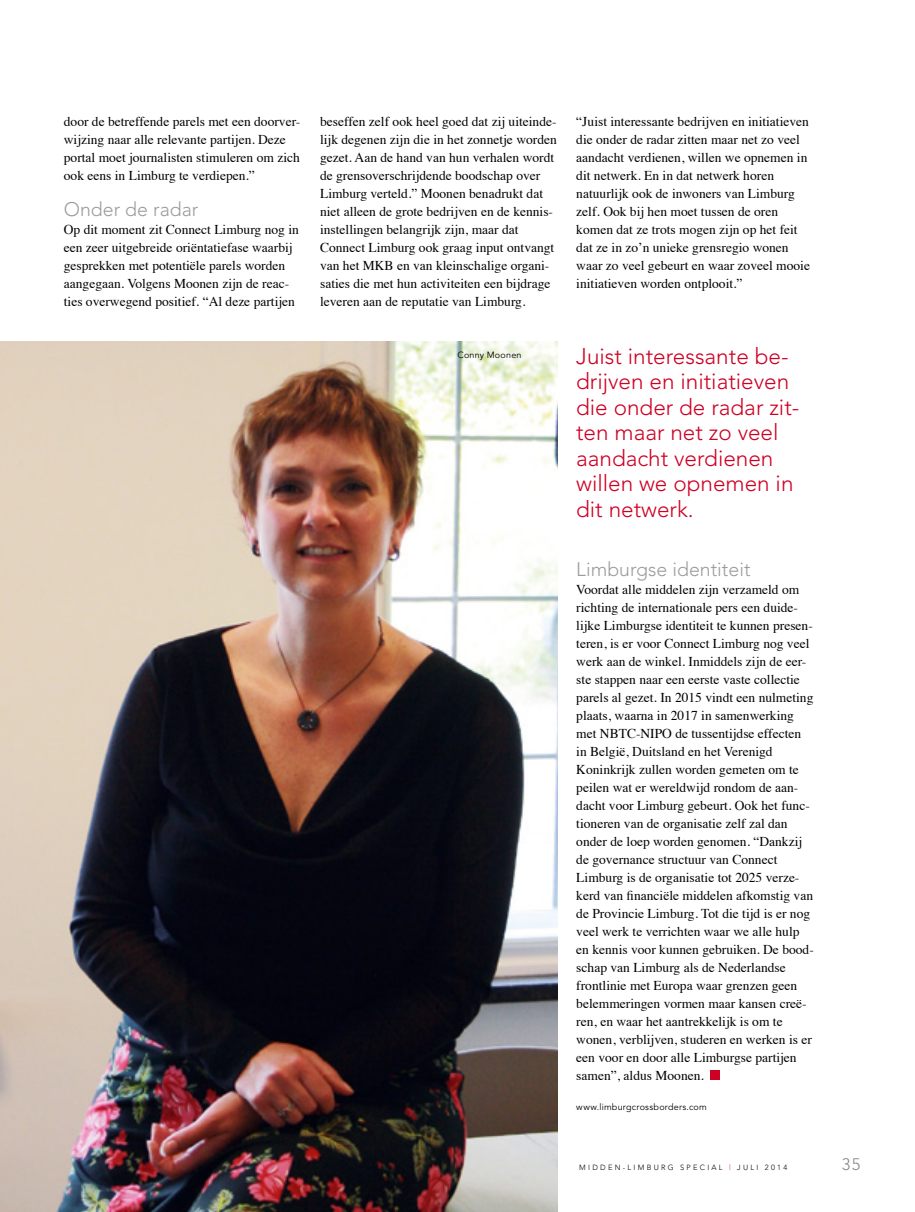
<style>
.page{position:relative;width:915px;height:1212px;background:#fff}
.page>*{position:absolute;margin:0;border:0;box-sizing:border-box;transform-origin:0 0}
.t1{font:300 22.5px/25.5px "Avenir";color:#ce0024}
.t2{font:300 19.5px "Avenir";color:#9c9c9d}
.t3{font:300 16.5px "Avenir";color:#868786}
.t4{font:13.5px/18px "Times";color:#000}
.t5{font:9px "Avenir";letter-spacing:.025em;color:#000}
.t6{font:300 7.5px "Avenir";letter-spacing:.3em;color:#000}
.s1{color:#d3050c}
</style>
<div class="page">
<div style="left:710px;top:1071px;width:9px;height:9px;background:#ce0024"></div>
<img style="left:1px;top:342px;width:556px;height:870px">
<p class="t4" style="left:64px;top:111px;width:238px">door de betreffende parels met een doorver&shy;wijzing naar alle relevante partijen. Deze portal moet journalisten stimuleren om zich ook eens in Limburg te verdiepen.”</p>
<h2 class="t2" style="left:64px;top:198px;width:136px">Onder de radar</h2>
<p class="t4" style="left:64px;top:219px;width:236px">Op dit moment zit Connect Limburg nog in een zeer uitgebreide oriëntatiefase waarbij gesprekken met potentiële parels worden aangegaan. Volgens Moonen zijn de reac&shy;ties overwegend positief. “Al deze partijen</p>
<p class="t4" style="left:320px;top:111px;width:238px">beseffen zelf ook heel goed dat zij uiteinde&shy;lijk degenen zijn die in het zonnetje worden gezet. Aan de hand van hun verhalen wordt de grensoverschrijdende boodschap over Limburg verteld.” Moonen benadrukt dat niet alleen de grote bedrijven en de kennis&shy;instellingen belangrijk zijn, maar dat Connect Limburg ook graag input ontvangt van het MKB en van kleinschalige organi&shy;saties die met hun activiteiten een bijdrage leveren aan de reputatie van Limburg.</p>
<p class="t4" style="left:576px;top:111px;width:235px">“Juist interessante bedrijven en initiatieven die onder de radar zitten maar net zo veel aandacht verdienen, willen we opnemen in dit netwerk. En in dat netwerk horen natuurlijk ook de inwoners van Limburg zelf. Ook bij hen moet tussen de oren komen dat ze trots mogen zijn op het feit dat ze in zo’n unieke grensregio wonen waar zo veel gebeurt en waar zoveel mooie initiatieven worden ontplooit.”</p>
<p class="t5" style="left:457px;top:350px;width:66px">Conny Moonen</p>
<h1 class="t1" style="left:576px;top:343px;width:224px">Juist interessante be&shy;drijven en initiatieven die onder de radar zit&shy;ten maar net zo veel aandacht verdienen willen we opnemen in dit netwerk.</h1>
<h2 class="t2" style="left:576px;top:558px;width:176px">Limburgse identiteit</h2>
<p class="t4" style="left:576px;top:579px;width:239px">Voordat alle middelen zijn verzameld om richting de internationale pers een duide&shy;lijke Limburgse identiteit te kunnen presen&shy;teren, is er voor Connect Limburg nog veel werk aan de winkel. Inmiddels zijn de eer&shy;ste stappen naar een eerste vaste collectie parels al gezet. In 2015 vindt een nulmeting plaats, waarna in 2017 in samenwerking met NBTC-NIPO de tussentijdse effecten in België, Duitsland en het Verenigd Koninkrijk zullen worden gemeten om te peilen wat er wereldwijd rondom de aan&shy;dacht voor Limburg gebeurt. Ook het func&shy;tioneren van de organisatie zelf zal dan onder de loep worden genomen. “Dankzij de governance structuur van Connect Limburg is de organisatie tot 2025 verze&shy;kerd van financiële middelen afkomstig van de Provincie Limburg. Tot die tijd is er nog veel werk te verrichten waar we alle hulp en kennis voor kunnen gebruiken. De bood&shy;schap van Limburg als de Nederlandse frontlinie met Europa waar grenzen geen belemmeringen vormen maar kansen creë&shy;ren, en waar het aantrekkelijk is om te wonen, verblijven, studeren en werken is er een voor en door alle Limburgse partijen samen”, aldus Moonen.</p>
<p class="t5" style="left:576px;top:1102px;width:132px">www.limburgcrossborders.com</p>
<p class="t6" style="left:579px;top:1163px;width:139px">midden-l imb urg sp ec ial</p>
<p class="t6" style="left:729px;top:1163px;width:60px"><span class="s1">|</span> jul i 2014</p>
<p class="t3" style="left:841px;top:1155px;width:20px">35</p>
</div>
